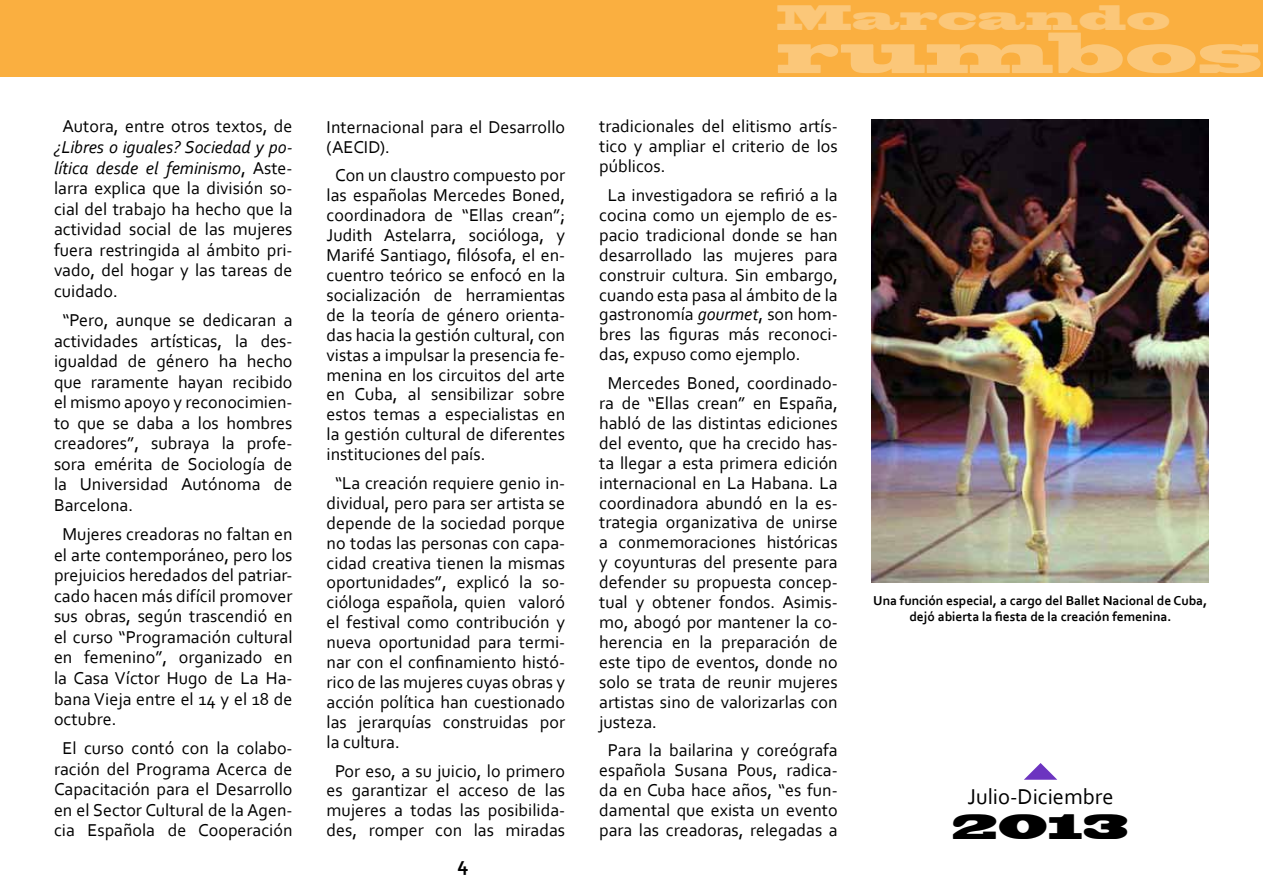
<style>
.page{position:relative;width:1263px;height:893px;background:#fff}
.page>*{position:absolute;margin:0;border:0;box-sizing:border-box;transform-origin:0 0}
.t1{font:54px "Blackoak Std";color:#fbc779}
.t2{font:33px "Blackoak Std";color:#fbc779}
.t3{font:33px "Blackoak Std";color:#000}
.t4{font:22.5px "Corbel";color:#000}
.t5{font:700 21px "Corbel";color:#000}
.t6{font:18px/20px "Corbel";color:#000;text-align:justify}
.t7{font:700 13.5px/16.5px "Corbel";color:#000;text-align:center}
.s1{font-style:italic}
</style>
<div class="page">
<div style="left:0;top:0;width:1263px;height:77px;background:#faaf40"></div>
<svg style="left:1024px;top:763px;width:33px;height:17px"></svg>
<img style="left:872px;top:119px;width:337px;height:463px">
<p class="t6" style="left:63px;top:116px;width:232px">Autora, entre otros textos, de</p>
<p class="t6" style="left:54px;top:136px;width:240px;line-height:20.5px"><span class="s1">¿Libres o iguales? Sociedad y po&shy;lítica desde el feminismo</span>, Aste&shy;larra explica que la división so&shy;cial del trabajo ha hecho que la actividad social de las mujeres fuera restringida al ámbito pri&shy;vado, del hogar y las tareas de cuidado.</p>
<p class="t6" style="left:54px;top:309px;width:240px;line-height:20.5px;text-indent:8px">“Pero, aunque se dedicaran a actividades artísticas, la des&shy;igualdad de género ha hecho que raramente hayan recibido el mismo apoyo y reconocimien&shy;to que se daba a los hombres creadores”, subraya la profe&shy;sora emérita de Sociología de la Universidad Autónoma de Barcelona.</p>
<p class="t6" style="left:54px;top:523px;width:240px;line-height:20.5px;text-indent:8px">Mujeres creadoras no faltan en el arte contemporáneo, pero los prejuicios heredados del patriar&shy;cado hacen más difícil promover sus obras, según trascendió en el curso “Programación cultural en femenino”, organizado en la Casa Víctor Hugo de La Ha&shy;bana Vieja entre el 14 y el 18 de octubre.</p>
<p class="t6" style="left:54px;top:737px;width:240px;line-height:20.5px;text-align:center">El curso contó con la colabo&shy;ración del Programa Acerca de<br>Capacitación para el Desarrollo en el Sector Cultural de la Agen&shy;cia Española de Cooperación</p>
<p class="t6" style="left:327px;top:116px;width:240px">Internacional para el Desarrollo (AECID).</p>
<p class="t6" style="left:327px;top:165px;width:240px;text-indent:8px">Con un claustro compuesto por las españolas Mercedes Boned, coordinadora de “Ellas crean”; Judith Astelarra, socióloga, y Marifé Santiago, filósofa, el en&shy;cuentro teórico se enfocó en la socialización de herramientas de la teoría de género orienta&shy;das hacia la gestión cultural, con vistas a impulsar la presencia fe&shy;menina en los circuitos del arte en Cuba, al sensibilizar sobre estos temas a especialistas en la gestión cultural de diferentes instituciones del país.</p>
<p class="t6" style="left:327px;top:472px;width:240px;text-indent:8px">“La creación requiere genio in&shy;dividual, pero para ser artista se depende de la sociedad porque no todas las personas con capa&shy;cidad creativa tienen la mismas oportunidades”, explicó la so&shy;cióloga española, quien valoró el festival como contribución y nueva oportunidad para termi&shy;nar con el confinamiento histó&shy;rico de las mujeres cuyas obras y acción política han cuestionado las jerarquías construidas por la cultura.</p>
<p class="t6" style="left:327px;top:760px;width:240px;text-align:center">Por eso, a su juicio, lo primero es garantizar el acceso de las mujeres a todas las posibilida&shy;des, romper con las miradas</p>
<p class="t5" style="left:457px;top:851px;width:13px">4</p>
<h2 class="t2" style="left:777px;top:-4px;width:395px">Marcando</h2>
<h1 class="t1" style="left:777px;top:17px;width:487px">rumbos</h1>
<p class="t6" style="left:599px;top:116px;width:240px">tradicionales del elitismo artís&shy;tico y ampliar el criterio de los públicos.</p>
<p class="t6" style="left:599px;top:184px;width:240px;text-indent:8px">La investigadora se refirió a la cocina como un ejemplo de es&shy;pacio tradicional donde se han desarrollado las mujeres para construir cultura. Sin embargo, cuando esta pasa al ámbito de la gastronomía <span class="s1">gourmet</span>, son hom&shy;bres las figuras más reconoci&shy;das, expuso como ejemplo.</p>
<p class="t6" style="left:599px;top:372px;width:240px;text-indent:8px">Mercedes Boned, coordinado&shy;ra de “Ellas crean” en España, habló de las distintas ediciones del evento, que ha crecido has&shy;ta llegar a esta primera edición internacional en La Habana. La coordinadora abundó en la es&shy;trategia organizativa de unirse a conmemoraciones históricas y coyunturas del presente para defender su propuesta concep&shy;tual y obtener fondos. Asimis&shy;mo, abogó por mantener la co&shy;herencia en la preparación de este tipo de eventos, donde no solo se trata de reunir mujeres artistas sino de valorizarlas con justeza.</p>
<p class="t6" style="left:599px;top:740px;width:240px;text-align:center">Para la bailarina y coreógrafa española Susana Pous, radica&shy;da en Cuba hace años, “es fun&shy;damental que exista un evento para las creadoras, relegadas a</p>
<p class="t7" style="left:873px;top:592px;width:336px">Una función especial, a cargo del Ballet Nacional de Cuba, dejó abierta la fiesta de la creación femenina.</p>
<p class="t4" style="left:967px;top:783px;width:148px">Julio-Diciembre</p>
<h2 class="t3" style="left:952px;top:804px;width:178px">2013</h2>
</div>
